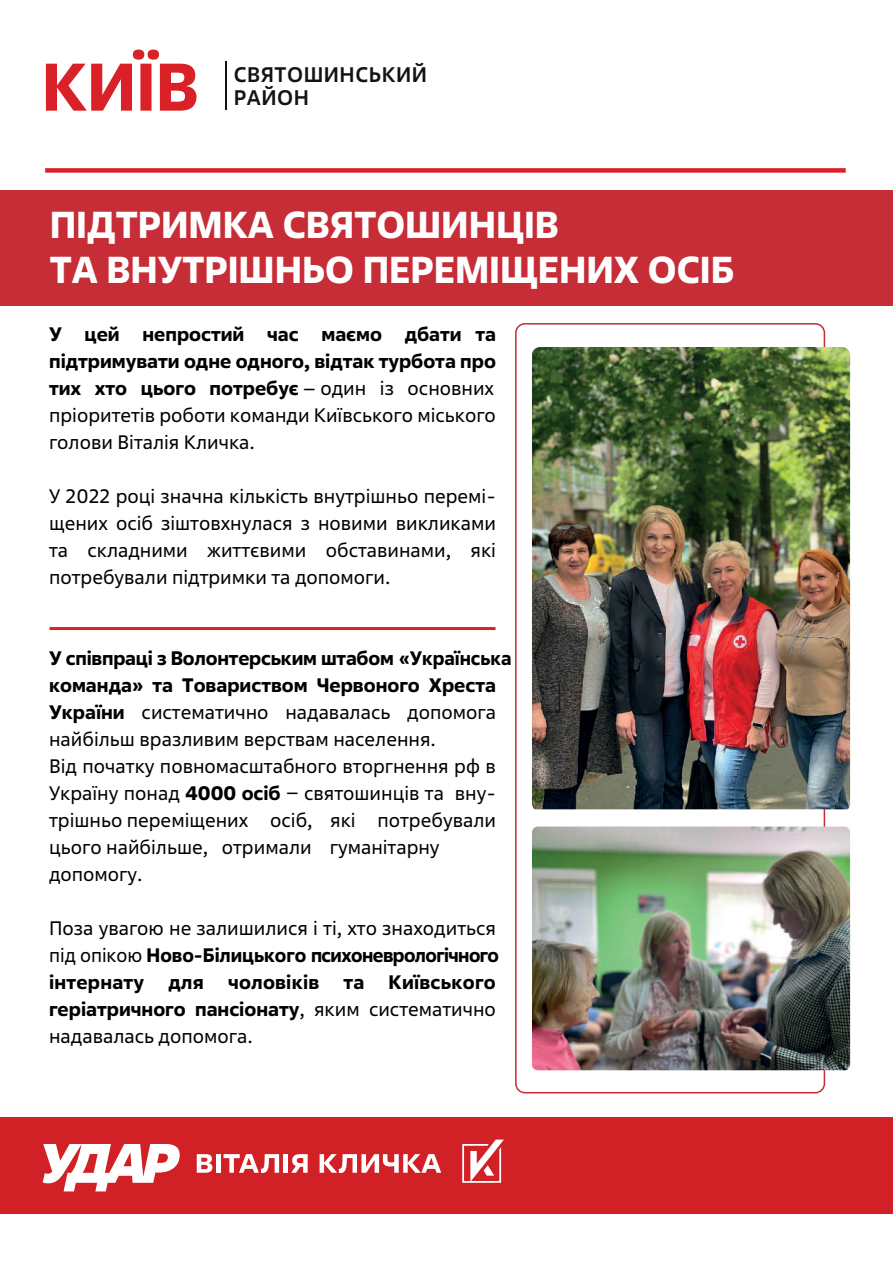
<style>
.page{position:relative;width:893px;height:1263px;background:#fff}
.page>*{position:absolute;margin:0;border:0;box-sizing:border-box;transform-origin:0 0}
.t1{font:700 67.2px "Fact";color:#da2128}
.t2{font:700 37.5px/45px "Fact";color:#fff}
.t3{font:500 21.15px/23.2px "Fact";letter-spacing:.025em;color:#111416}
.t4{font:19.5px/27px "Fact";color:#000001;text-align:justify}
.t5{font:700 19.5px/27px "Fact";color:#000001;text-align:justify}
.s1{font-weight:400}
.s2{font-weight:700}
</style>
<div class="page">
<div style="left:0;top:191px;width:893px;height:115px;background:#c72d36"></div>
<hr style="left:225px;top:62px;width:2px;height:48px;background:#111416">
<div style="left:45px;top:168px;width:801px;height:5px;background:#da2128"></div>
<hr style="left:49px;top:627px;width:446px;height:3px;background:#da2128">
<div style="left:0;top:1117px;width:893px;height:96px;background:#d12026"></div>
<svg style="left:462px;top:1139px;width:42px;height:44px"></svg>
<svg style="left:43px;top:1144px;width:137px;height:47px"></svg>
<svg style="left:197px;top:1154px;width:15px;height:19px"></svg>
<div style="left:216px;top:1154px;width:5px;height:19px;background:#fff"></div>
<svg style="left:224px;top:1154px;width:55px;height:19px"></svg>
<hr style="left:284px;top:1154px;width:4px;height:19px;background:#fff">
<svg style="left:291px;top:1154px;width:17px;height:19px"></svg>
<svg style="left:320px;top:1154px;width:121px;height:19px"></svg>
<img style="left:532px;top:347px;width:318px;height:462px">
<img style="left:532px;top:826px;width:318px;height:244px">
<h1 class="t1" style="left:42px;top:43px;width:159px">КИЇВ</h1>
<p class="t3" style="left:234px;top:62px;width:195px">СВЯТОШИНСЬКИЙ<br>РАЙОН</p>
<h2 class="t2" style="left:50px;top:202px;width:686px">ПІДТРИМКА СВЯТОШИНЦІВ<br>ТА ВНУТРІШНЬО ПЕРЕМІЩЕНИХ ОСІБ</h2>
<p class="t5" style="left:49px;top:320px;width:448px">У цей непростий час маємо дбати та підтримувати одне одного, відтак турбота про тих хто цього потребує <span class="s1">– один із основних пріоритетів роботи команди Київського міського голови Віталія Кличка.</span></p>
<p class="t4" style="left:49px;top:482px;width:448px">У 2022 році значна кількість внутрішньо перемі&shy;щених осіб зіштовхнулася з новими викликами та складними життєвими обставинами, які потребували підтримки та допомоги.</p>
<p class="t4" style="left:49px;top:644px;width:464px;text-align:left"><span class="s2">У співпраці з Волонтерським штабом «Українська команда» та Товариством Червоного Хреста України</span> систематично надавалась допомога найбільш вразливим верствам населення.<br>Від початку повномасштабного вторгнення рф в Україну понад <span class="s2">4000 осіб</span> ‒ святошинців та вну&shy;трішньо переміщених осіб, які потребували цього найбільше, отримали гуманітарну допомогу.</p>
<p class="t5" style="left:49px;top:914px;width:451px;text-align:left"><span class="s1">Поза увагою не залишилися і ті, хто знаходиться під опікою</span> Ново-Білицького психоневрологічного інтернату для чоловіків та Київського геріатричного пансіонату<span class="s1">, яким систематично надавалась допомога.</span></p>
</div>
